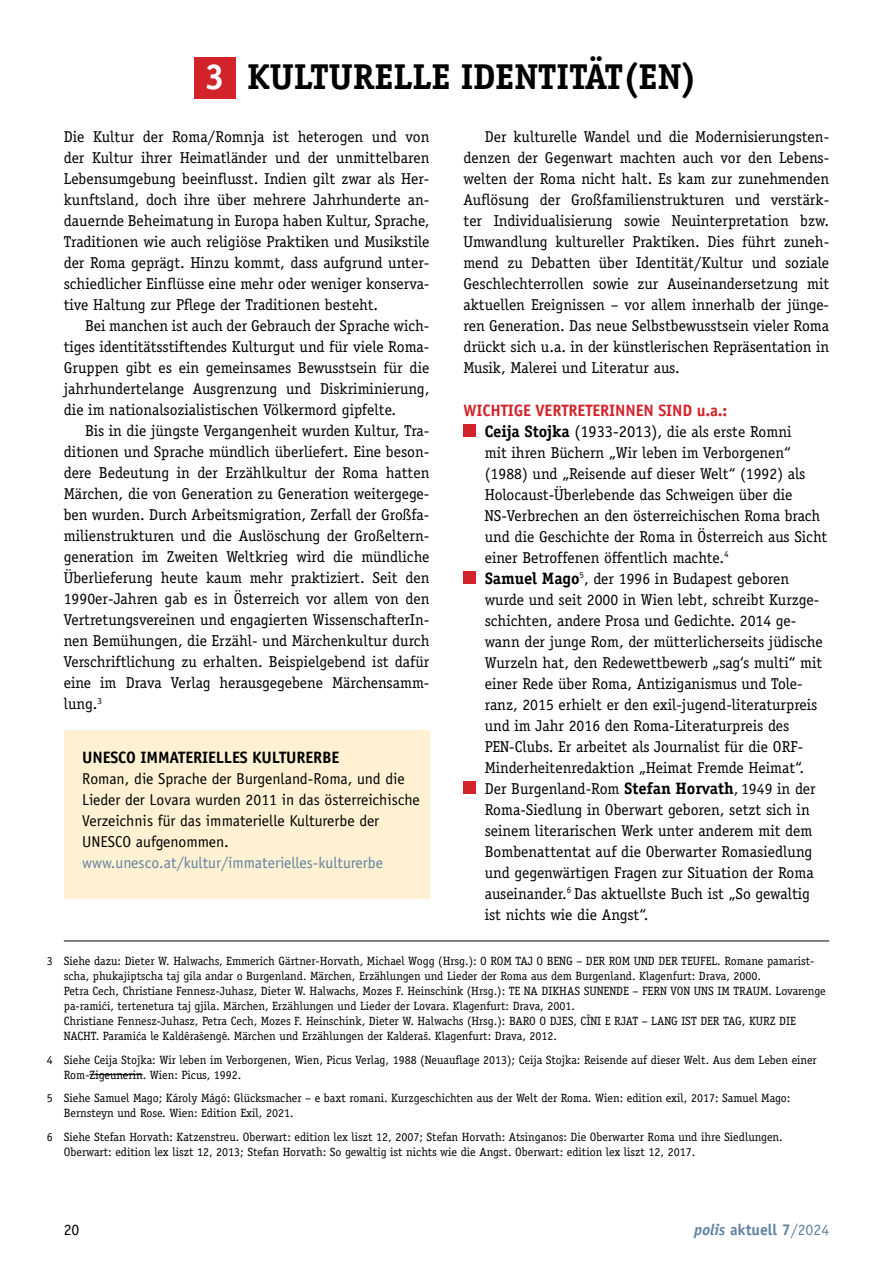
<style>
.page{position:relative;width:893px;height:1263px;background:#fff}
.page>*{position:absolute;margin:0;border:0;box-sizing:border-box;transform-origin:0 0}
.t1{font:700 36px "Officina Serif Std";letter-spacing:-.01em;color:#000}
.t2{font:700 16.5px "Officina Sans Std";letter-spacing:-.01em;color:#d2232a}
.t3{font:700 16.5px "Officina Sans Std";color:#000}
.t4{font:15.75px/21px "Officina Serif Std";color:#000;text-align:justify}
.t5{font:15.75px/21px "Officina Sans Std";color:#000}
.t6{font:15.75px "Officina Sans Std";color:#6183a1}
.t7{font:700 15.75px "Officina Sans Std";color:#6183a1}
.t8{font:12px/15px "Officina Serif Std";color:#000}
.s1{color:#fff}
.s2{font-weight:700;font-size:16.5px}
.s3{font-size:16.5px}
.s4{font-style:italic}
.s5{font-weight:400}
</style>
<div class="page">
<div style="left:463px;top:424px;width:13px;height:12px;background:#d2232a"></div>
<div style="left:463px;top:571px;width:13px;height:12px;background:#d2232a"></div>
<div style="left:463px;top:781px;width:13px;height:12px;background:#d2232a"></div>
<div style="left:194px;top:57px;width:41px;height:41px;background:#d2232a"></div>
<hr style="left:90px;top:1074px;width:53px;height:1px;background:#000">
<hr style="left:64px;top:940px;width:765px;height:1px;background:#000">
<div style="left:64px;top:730px;width:365px;height:168px;background:#fff1d2"></div>
<h1 class="t1" style="left:205px;top:54px;width:494px"><span class="s1">3</span> Kulturelle Identität(en)</h1>
<p class="t4" style="left:64px;top:127px;width:367px">Die Kultur der Roma/Romnja ist heterogen und von der Kultur ihrer Heimatländer und der unmittelbaren Lebensumgebung beeinflusst. Indien gilt zwar als Her&shy;kunftsland, doch ihre über mehrere Jahrhunderte an&shy;dauernde Beheimatung in Europa haben Kultur, Sprache, Traditionen wie auch religiöse Praktiken und Musikstile der Roma geprägt. Hinzu kommt, dass aufgrund unter&shy;schiedlicher Einflüsse eine mehr oder weniger konserva&shy;tive Haltung zur Pflege der Traditionen besteht.</p>
<p class="t4" style="left:64px;top:316px;width:367px;text-indent:21px">Bei manchen ist auch der Gebrauch der Sprache wich&shy;tiges identitätsstiftendes Kulturgut und für viele Roma-Gruppen gibt es ein gemeinsames Bewusstsein für die jahrhundertelange Ausgrenzung und Diskriminierung, die im nationalsozialistischen Völkermord gipfelte.</p>
<p class="t4" style="left:64px;top:421px;width:367px;text-indent:21px">Bis in die jüngste Vergangenheit wurden Kultur, Tra&shy;ditionen und Sprache mündlich überliefert. Eine beson&shy;dere Bedeutung in der Erzählkultur der Roma hatten Märchen, die von Generation zu Generation weitergege&shy;ben wurden. Durch Arbeitsmigration, Zerfall der Großfa&shy;milienstrukturen und die Auslöschung der Großeltern&shy;generation im Zweiten Weltkrieg wird die mündliche Überlieferung heute kaum mehr praktiziert. Seit den 1990er-Jahren gab es in Österreich vor allem von den Vertretungsvereinen und engagierten WissenschafterIn&shy;nen Bemühungen, die Erzähl- und Märchenkultur durch Verschriftlichung zu erhalten. Beispielgebend ist dafür eine im Drava Verlag herausgegebene Märchensamm&shy;lung.<sup>3</sup></p>
<p class="t3" style="left:82px;top:747px;width:10px">UNESCO</p>
<p class="t3" style="left:141px;top:747px;width:10px">IMMATERIELLES</p>
<p class="t3" style="left:252px;top:747px;width:10px">KULTURERBE</p>
<p class="t5" style="left:82px;top:768px;width:339px">Roman, die Sprache der Burgenland-Roma, und die Lieder der Lovara wurden 2011 in das österreichische Verzeichnis für das immaterielle Kulturerbe der UNESCO aufgenommen.</p>
<p class="t6" style="left:82px;top:853px;width:302px">www.unesco.at/kultur/immaterielles-kulturerbe</p>
<p class="t4" style="left:463px;top:127px;width:367px;text-indent:21px">Der kulturelle Wandel und die Modernisierungsten&shy;denzen der Gegenwart machten auch vor den Lebens&shy;welten der Roma nicht halt. Es kam zur zunehmenden Auflösung der Großfamilienstrukturen und verstärk&shy;ter Individualisierung sowie Neuinterpretation bzw.<br>Umwandlung kultureller Praktiken. Dies führt zuneh&shy;mend zu Debatten über Identität/Kultur und soziale Geschlechterrollen sowie zur Auseinandersetzung mit aktuellen Ereignissen – vor allem innerhalb der jünge&shy;ren Generation. Das neue Selbstbewusstsein vieler Roma drückt sich u.a. in der künstlerischen Repräsentation in Musik, Malerei und Literatur aus.</p>
<p class="t2" style="left:463px;top:400px;width:265px">WICHTIGE VERTRETERINNEN SIND U.A.:</p>
<p class="t4" style="left:485px;top:421px;width:344px;text-align:left"><span class="s2">Ceija Stojka</span> <span class="s3">(1933-2013)</span>, die als erste Romni<br>mit ihren Büchern „Wir leben im Verborgenen“ (1988) und „Reisende auf dieser Welt“ (1992) als Holocaust-Überlebende das Schweigen über die NS-Verbrechen an den österreichischen Roma brach und die Geschichte der Roma in Österreich aus Sicht einer Betroffenen öffentlich machte.<sup>4<br></sup><span class="s2">Samuel Mago</span><sup>5</sup>, der 1996 in Budapest geboren wurde und seit 2000 in Wien lebt, schreibt Kurzge&shy;schichten, andere Prosa und Gedichte. 2014 ge&shy;wann der junge Rom, der mütterlicherseits jüdische Wurzeln hat, den Redewettbewerb „sag‘s multi“ mit einer Rede über Roma, Antiziganismus und Tole&shy;ranz, 2015 erhielt er den exil-jugend-literaturpreis und im Jahr 2016 den Roma-Literaturpreis des PEN-Clubs. Er arbeitet als Journalist für die ORF-Minderheitenredaktion „Heimat Fremde Heimat“.<br>Der Burgenland-Rom <span class="s2">Stefan Horvath</span>, 1949 in der Roma-Siedlung in Oberwart geboren, setzt sich in seinem literarischen Werk unter anderem mit dem Bombenattentat auf die Oberwarter Romasiedlung und gegenwärtigen Fragen zur Situation der Roma auseinander.<sup>6</sup> Das aktuellste Buch ist „So gewaltig ist nichts wie die Angst“.</p>
<p class="t8" style="left:64px;top:953px;width:763px;text-indent:-17px">3 Siehe dazu: Dieter W. Halwachs, Emmerich Gärtner-Horvath, Michael Wogg (Hrsg.): O ROM TAJ O BENG – DER ROM UND DER TEUFEL. Romane pamarist&shy;scha, phukajiptscha taj gila andar o Burgenland. Märchen, Erzählungen und Lieder der Roma aus dem Burgenland. Klagenfurt: Drava, 2000.<br>Petra Cech, Christiane Fennesz-Juhasz, Dieter W. Halwachs, Mozes F. Heinschink (Hrsg.): TE NA DIKHAS SUNENDE – FERN VON UNS IM TRAUM. Lovarenge pa-ramic´i, tertenetura taj gjila. Märchen, Erzählungen und Lieder der Lovara. Klagenfurt: Drava, 2001.<br>Christiane Fennesz-Juhasz, Petra Cech, Mozes F. Heinschink, Dieter W. Halwachs (Hrsg.): BARO O DJES, CÎNI E RJAT – LANG IST DER TAG, KURZ DIE NACHT. Paramic´a le Kaldêrašengê. Märchen und Erzählungen der Kalderaš. Klagenfurt: Drava, 2012.</p>
<p class="t8" style="left:64px;top:1052px;width:754px;text-indent:-17px">4 Siehe Ceija Stojka: Wir leben im Verborgenen, Wien, Picus Verlag, 1988 (Neuauflage 2013); Ceija Stojka: Reisende auf dieser Welt. Aus dem Leben einer<br>Rom-Zigeunerin. Wien: Picus, 1992.</p>
<p class="t8" style="left:64px;top:1090px;width:728px;text-indent:-17px">5 Siehe Samuel Mago; Károly Mágó: Glücksmacher – e baxt romani. Kurzgeschichten aus der Welt der Roma. Wien: edition exil, 2017: Samuel Mago:<br>Bernsteyn und Rose. Wien: Edition Exil, 2021.</p>
<p class="t8" style="left:64px;top:1129px;width:720px;text-indent:-17px">6 Siehe Stefan Horvath: Katzenstreu. Oberwart: edition lex liszt 12, 2007; Stefan Horvath: Atsinganos: Die Oberwarter Roma und ihre Siedlungen.<br>Oberwart: edition lex liszt 12, 2013; Stefan Horvath: So gewaltig ist nichts wie die Angst. Oberwart: edition lex liszt 12, 2017.</p>
<p class="t5" style="left:64px;top:1219px;width:17px">20</p>
<p class="t7" style="left:694px;top:1219px;width:137px"><span class="s4">polis</span> AKTUELL 7<span class="s5">/2024</span></p>
</div>
